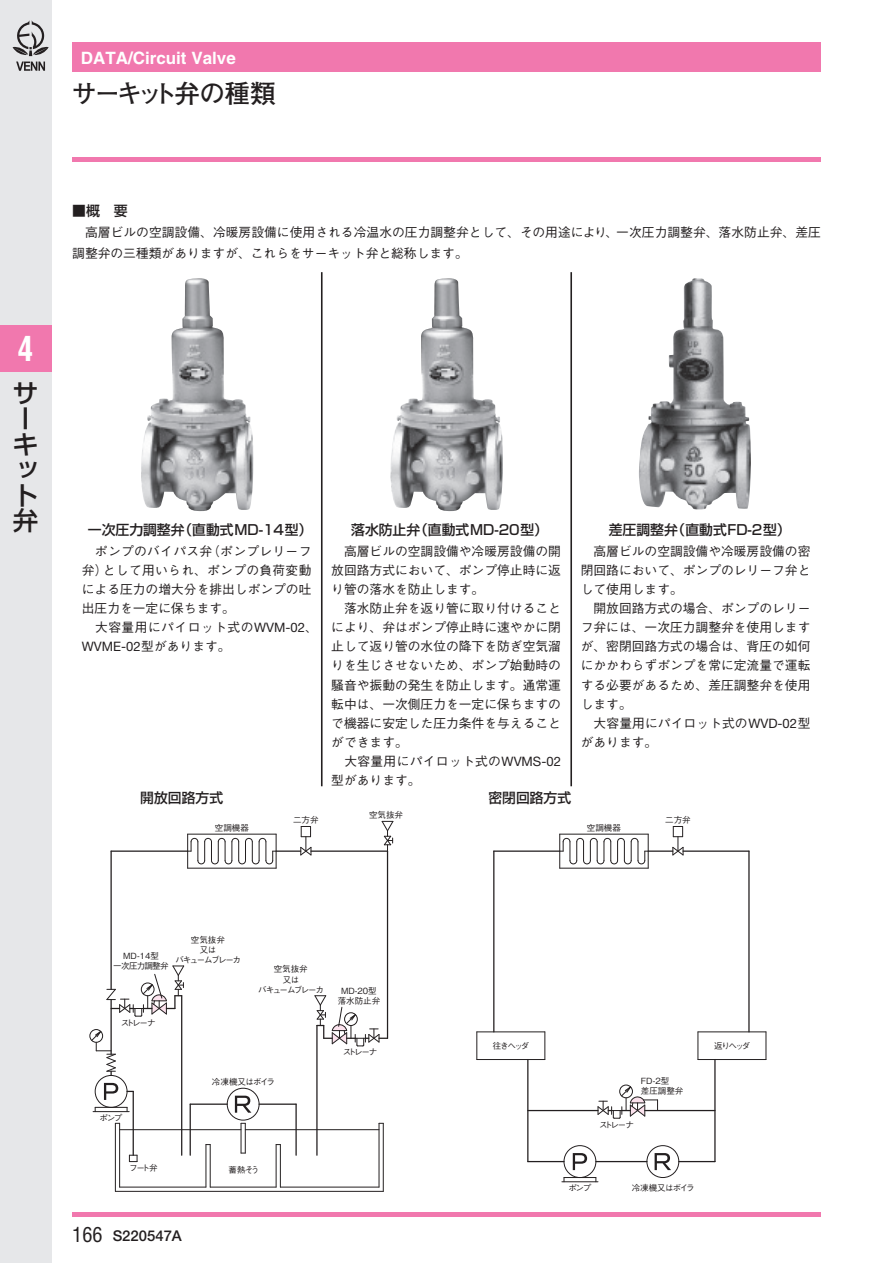
<style>
.page{position:relative;width:893px;height:1263px;background:#fff}
.page>*{position:absolute;margin:0;border:0;box-sizing:border-box;transform-origin:0 0}
.t1{font:700 condensed 34.05px "Helvetica";color:#fff;scale:.9 1}
.t2{font:700 25.5px "Futo Go B101 Pro";letter-spacing:-.11em;color:#231f20}
.t3{font:500 25.5px/25.5px "Shin Go Pro";color:#231f20}
.t4{font:700 16.95px "Helvetica";color:#fff}
.t5{font:500 14.85px "Helvetica Neue";color:#231f20}
.t6{font:500 13.8px "Shin Go Pro";color:#231f20}
.t7{font:13.05px "Helvetica Neue";color:#231f20}
.t8{font:500 12.75px/19.2px "Gothic BBB Pro";color:#231f20}
.t9{font:500 12.75px/19.2px "Gothic BBB Pro";letter-spacing:.025em;color:#231f20}
.t10{font:500 8.55px "Gothic BBB Pro";letter-spacing:-.1em;color:#231f20}
.t11{font:500 8.55px/10.2px "Gothic BBB Pro";color:#231f20;text-align:center}
.t12{font:500 8.55px "Gothic BBB Pro";letter-spacing:-.065em;color:#231f20}
.t13{font:500 8.55px/10.2px "Gothic BBB Pro";letter-spacing:-.13em;color:#231f20;text-align:center}
.t14{font:500 8.55px/10.2px "Gothic BBB Pro";letter-spacing:-.135em;color:#231f20;text-align:center}
.t15{font:500 8.55px/10.2px "Gothic BBB Pro";letter-spacing:-.07em;color:#231f20;text-align:center}
.s1{font-family:"Helvetica Neue";font-weight:400;font-size:13.05px}
.s2{font-family:"Gothic BBB Pro";font-weight:500;font-size:12.75px}
.s3{font-family:"Helvetica";font-weight:400;font-stretch:condensed;font-size:20.25px}
</style>
<div class="page">
<div style="left:0;top:0;width:51px;height:1263px;background:#e6e7e9"></div>
<hr style="left:72px;top:1212px;width:749px;height:4px;background:#f178ae">
<div style="left:72px;top:157px;width:749px;height:5px;background:#f178ae"></div>
<div style="left:72px;top:43px;width:749px;height:29px;background:#f178ae"></div>
<svg style="left:16px;top:62px;width:29px;height:9px"></svg>
<svg style="left:13px;top:20px;width:36px;height:36px"></svg>
<div style="left:0;top:325px;width:51px;height:47px;background:#f178ae"></div>
<hr style="left:321px;top:272px;width:2px;height:514px;background:#231f20">
<hr style="left:570px;top:272px;width:2px;height:514px;background:#231f20">
<svg style="left:560px;top:838px;width:88px;height:26px"></svg>
<svg style="left:188px;top:838px;width:88px;height:26px"></svg>
<svg style="left:104px;top:1083px;width:14px;height:17px"></svg>
<svg style="left:235px;top:1096px;width:16px;height:17px"></svg>
<svg style="left:573px;top:1153px;width:14px;height:17px"></svg>
<svg style="left:655px;top:1153px;width:16px;height:17px"></svg>
<hr style="left:111px;top:850px;width:77px;height:2px;background:#231f20">
<hr style="left:276px;top:850px;width:25px;height:2px;background:#231f20">
<hr style="left:311px;top:850px;width:76px;height:2px;background:#231f20">
<hr style="left:133px;top:1091px;width:1px;height:64px;background:#231f20">
<hr style="left:110px;top:851px;width:2px;height:138px;background:#231f20">
<hr style="left:110px;top:999px;width:2px;height:55px;background:#231f20">
<hr style="left:181px;top:996px;width:1px;height:159px;background:#231f20">
<hr style="left:190px;top:1103px;width:37px;height:2px;background:#231f20">
<hr style="left:190px;top:1104px;width:1px;height:51px;background:#231f20">
<hr style="left:259px;top:1103px;width:37px;height:2px;background:#231f20">
<hr style="left:295px;top:1104px;width:2px;height:51px;background:#231f20">
<hr style="left:316px;top:1025px;width:2px;height:130px;background:#231f20">
<hr style="left:387px;top:851px;width:1px;height:187px;background:#231f20">
<hr style="left:188px;top:834px;width:88px;height:1px;background:#231f20">
<hr style="left:188px;top:868px;width:88px;height:1px;background:#231f20">
<hr style="left:187px;top:834px;width:1px;height:34px;background:#231f20">
<hr style="left:276px;top:834px;width:1px;height:34px;background:#231f20">
<svg style="left:300px;top:826px;width:12px;height:30px"></svg>
<svg style="left:381px;top:820px;width:13px;height:31px"></svg>
<hr style="left:115px;top:1191px;width:268px;height:1px;background:#231f20">
<hr style="left:115px;top:1123px;width:1px;height:68px;background:#231f20">
<hr style="left:383px;top:1123px;width:1px;height:68px;background:#231f20">
<hr style="left:120px;top:1129px;width:121px;height:1px;background:#231f20">
<hr style="left:379px;top:1123px;width:1px;height:64px;background:#231f20">
<hr style="left:119px;top:1123px;width:1px;height:64px;background:#231f20">
<hr style="left:120px;top:1187px;width:86px;height:1px;background:#231f20">
<hr style="left:276px;top:1144px;width:1px;height:43px;background:#231f20">
<hr style="left:280px;top:1144px;width:1px;height:43px;background:#231f20">
<hr style="left:210px;top:1144px;width:1px;height:43px;background:#231f20">
<hr style="left:206px;top:1144px;width:1px;height:43px;background:#231f20">
<hr style="left:210px;top:1187px;width:66px;height:1px;background:#231f20">
<hr style="left:280px;top:1187px;width:99px;height:1px;background:#231f20">
<hr style="left:245px;top:1123px;width:1px;height:30px;background:#231f20">
<hr style="left:241px;top:1123px;width:1px;height:30px;background:#231f20">
<hr style="left:245px;top:1129px;width:134px;height:1px;background:#231f20">
<div style="left:95px;top:1075px;width:32px;height:33px;border:1px solid #231f20;border-radius:50%"></div>
<svg style="left:129px;top:1155px;width:9px;height:7px"></svg>
<hr style="left:95px;top:1107px;width:32px;height:1px;background:#231f20">
<hr style="left:93px;top:1111px;width:36px;height:1px;background:#231f20">
<svg style="left:91px;top:1031px;width:25px;height:44px"></svg>
<div style="left:89px;top:1029px;width:14px;height:14px;border:1px solid #231f20;border-radius:50%"></div>
<div style="left:227px;top:1088px;width:33px;height:32px;border:1px solid #231f20;border-radius:50%"></div>
<svg style="left:106px;top:965px;width:79px;height:52px"></svg>
<svg style="left:314px;top:994px;width:73px;height:53px"></svg>
<hr style="left:493px;top:851px;width:1px;height:181px;background:#231f20">
<hr style="left:494px;top:850px;width:66px;height:2px;background:#231f20">
<hr style="left:648px;top:850px;width:25px;height:2px;background:#231f20">
<hr style="left:748px;top:851px;width:2px;height:181px;background:#231f20">
<hr style="left:683px;top:850px;width:66px;height:2px;background:#231f20">
<hr style="left:528px;top:1161px;width:36px;height:1px;background:#231f20">
<hr style="left:596px;top:1161px;width:51px;height:1px;background:#231f20">
<hr style="left:679px;top:1161px;width:36px;height:1px;background:#231f20">
<hr style="left:527px;top:1059px;width:1px;height:102px;background:#231f20">
<hr style="left:714px;top:1059px;width:2px;height:102px;background:#231f20">
<hr style="left:528px;top:1110px;width:70px;height:1px;background:#231f20">
<hr style="left:645px;top:1110px;width:70px;height:1px;background:#231f20">
<hr style="left:560px;top:834px;width:88px;height:1px;background:#231f20">
<hr style="left:560px;top:868px;width:88px;height:1px;background:#231f20">
<hr style="left:559px;top:834px;width:1px;height:34px;background:#231f20">
<hr style="left:648px;top:834px;width:1px;height:34px;background:#231f20">
<svg style="left:672px;top:826px;width:12px;height:30px"></svg>
<div style="left:564px;top:1145px;width:32px;height:33px;border:1px solid #231f20;border-radius:50%"></div>
<hr style="left:562px;top:1181px;width:36px;height:1px;background:#231f20">
<hr style="left:564px;top:1177px;width:32px;height:1px;background:#231f20">
<div style="left:646px;top:1145px;width:33px;height:33px;border:1px solid #231f20;border-radius:50%"></div>
<div style="left:619px;top:1084px;width:14px;height:14px;border:1px solid #231f20;border-radius:50%"></div>
<hr style="left:477px;top:1031px;width:68px;height:1px;background:#231f20">
<hr style="left:477px;top:1059px;width:68px;height:1px;background:#231f20">
<svg style="left:476px;top:1032px;width:1px;height:27px"></svg>
<svg style="left:544px;top:1032px;width:1px;height:27px"></svg>
<svg style="left:765px;top:1032px;width:1px;height:27px"></svg>
<svg style="left:697px;top:1032px;width:1px;height:27px"></svg>
<hr style="left:698px;top:1059px;width:68px;height:1px;background:#231f20">
<hr style="left:698px;top:1031px;width:68px;height:1px;background:#231f20">
<svg style="left:597px;top:1086px;width:61px;height:33px"></svg>
<img style="left:141px;top:278px;width:113px;height:233px">
<img style="left:639px;top:278px;width:112px;height:231px">
<img style="left:390px;top:278px;width:113px;height:233px">
<h3 class="t4" style="left:81px;top:48px;width:156px">DATA/Circuit Valve</h3>
<h2 class="t2" style="left:72px;top:73px;width:206px">サーキット弁の種類</h2>
<h1 class="t1" style="left:18px;top:327px;width:19px">4</h1>
<h2 class="t3" style="left:13px;top:377px;width:26px">サーキット弁</h2>
<p class="t6" style="left:72px;top:200px;width:57px">■概　要</p>
<p class="t8" style="left:72px;top:220px;width:750px;line-height:21.3px">　高層ビルの空調設備、冷暖房設備に使用される冷温水の圧力調整弁として、その用途により、一次圧力調整弁、落水防止弁、差圧調整弁の三種類がありますが、これらをサーキット弁と総称します。</p>
<p class="t6" style="left:351px;top:519px;width:198px">落水防止弁（直動式MD-20型）</p>
<p class="t8" style="left:331px;top:540px;width:231px">　高層ビルの空調設備や冷暖房設備の開放回路方式において、ポンプ停止時に返り管の落水を防止します。<br>　落水防止弁を返り管に取り付けることにより、弁はポンプ停止時に速やかに閉止して返り管の水位の降下を防ぎ空気溜りを生じさせないため、ポンプ始動時の騒音や振動の発生を防止します。通常運転中は、一次側圧力を一定に保ちますので機器に安定した圧力条件を与えることができます。<br>　大容量用にパイロット式の<span class="s1">WVMS-02</span>型があります。</p>
<p class="t6" style="left:88px;top:519px;width:226px">一次圧力調整弁（直動式MD-14型）</p>
<p class="t6" style="left:609px;top:519px;width:183px">差圧調整弁（直動式FD-2型）</p>
<p class="t9" style="left:82px;top:540px;width:237px">　ポンプのバイパス弁（ポンプレリーフ弁）として用いられ、ポンプの負荷変動による圧力の増大分を排出しポンプの吐出圧力を一定に保ちます。<br>　大容量用にパイロット式の<span class="s1">WVM-02</span>、</p>
<p class="t7" style="left:82px;top:639px;width:150px">WVME-02<span class="s2">型があります。</span></p>
<p class="t8" style="left:581px;top:540px;width:231px">　高層ビルの空調設備や冷暖房設備の密閉回路において、ポンプのレリーフ弁として使用します。<br>　開放回路方式の場合、ポンプのレリーフ弁には、一次圧力調整弁を使用しますが、密閉回路方式の場合は、背圧の如何にかかわらずポンプを常に定流量で運転する必要があるため、差圧調整弁を使用します。<br>　大容量用にパイロット式の<span class="s1">WVD-02</span>型があります。</p>
<p class="t6" style="left:140px;top:786px;width:84px">開放回路方式</p>
<p class="t6" style="left:488px;top:786px;width:84px">密閉回路方式</p>
<p class="t10" style="left:369px;top:808px;width:36px">空気抜弁</p>
<p class="t10" style="left:293px;top:813px;width:27px">二方弁</p>
<p class="t10" style="left:665px;top:813px;width:27px">二方弁</p>
<p class="t10" style="left:215px;top:821px;width:36px">空調機器</p>
<p class="t10" style="left:587px;top:821px;width:36px">空調機器</p>
<p class="t13" style="left:175px;top:933px;width:67px">空気抜弁<br>又は<br>バキュームブレーカ</p>
<p class="t15" style="left:113px;top:949px;width:57px">MD-14型<br>一次圧力調整弁</p>
<p class="t10" style="left:121px;top:1015px;width:36px">ストレーナ</p>
<p class="t14" style="left:258px;top:963px;width:67px">空気抜弁<br>又は<br>バキュームブレーカ</p>
<p class="t10" style="left:100px;top:1111px;width:24px">ポンプ</p>
<p class="t12" style="left:212px;top:1075px;width:65px">冷凍機又はボイラ</p>
<p class="t11" style="left:338px;top:985px;width:44px">MD-20型落水防止弁</p>
<p class="t10" style="left:343px;top:1045px;width:36px">ストレーナ</p>
<p class="t10" style="left:129px;top:1161px;width:30px">フート弁</p>
<p class="t10" style="left:228px;top:1163px;width:32px">蓄熱そう</p>
<p class="t5" style="left:72px;top:1227px;width:111px"><span class="s3">166</span> S220547A</p>
<p class="t10" style="left:493px;top:1039px;width:38px">往きヘッダ</p>
<p class="t10" style="left:714px;top:1039px;width:38px">返りヘッダ</p>
<p class="t11" style="left:641px;top:1074px;width:44px;text-align:left">FD-2型<br>差圧調整弁</p>
<p class="t10" style="left:599px;top:1117px;width:36px">ストレーナ</p>
<p class="t10" style="left:568px;top:1181px;width:24px">ポンプ</p>
<p class="t12" style="left:632px;top:1181px;width:65px">冷凍機又はボイラ</p>
</div>
